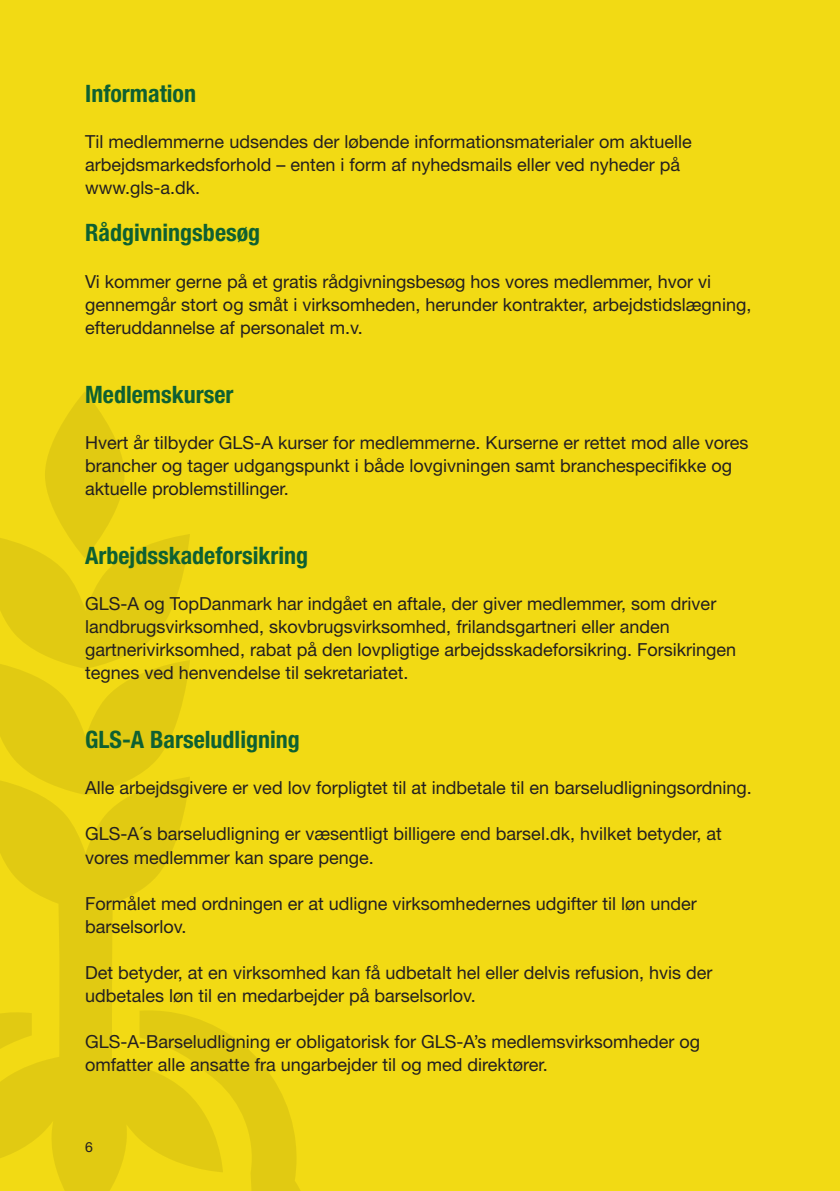
<style>
.page{position:relative;width:840px;height:1191px;background:#fff}
.page>*{position:absolute;margin:0;border:0;box-sizing:border-box;transform-origin:0 0}
.Mellemrubrik{font:700 condensed 24px "Helvetica Neue LT Pro";color:#0e6032}
.Brødtekst{font:18px/23px "Helvetica Neue LT Pro";color:#231f20}
.Brødtekst-2{font:14px "Helvetica Neue LT Pro";color:#231f20}
</style>
<div class="page">
<div style="left:0;top:0;width:839px;height:1191px;background:#f2da14"></div>
<svg style="left:45px;top:391px;width:79px;height:167px;fill:#e1ca12"></svg>
<svg style="left:0;top:534px;width:190px;height:242px"></svg>
<svg style="left:0;top:776px;width:190px;height:234px;fill:#e1ca12"></svg>
<svg style="left:0;top:1010px;width:300px;height:181px;fill:#e1ca12"></svg>
<p class="Mellemrubrik" style="left:85px;top:79px;width:112px">Information</p>
<p class="Brødtekst" style="left:85px;top:130px;width:608px">Til medlemmerne udsendes der løbende informationsmaterialer om aktuelle arbejdsmarkedsforhold – enten i form af nyhedsmails eller ved nyheder på</p>
<p class="Brødtekst" style="left:85px;top:176px;width:116px">www.gls-a.dk.</p>
<p class="Mellemrubrik" style="left:85px;top:218px;width:177px">Rådgivningsbesøg</p>
<p class="Brødtekst" style="left:85px;top:270px;width:667px">Vi kommer gerne på et gratis rådgivningsbesøg hos vores medlemmer, hvor vi gennemgår stort og småt i virksomheden, herunder kontrakter, arbejdstidslægning, efteruddannelse af personalet m.v.</p>
<p class="Mellemrubrik" style="left:85px;top:380px;width:150px">Medlemskurser</p>
<p class="Brødtekst" style="left:85px;top:431px;width:664px">Hvert år tilbyder GLS-A kurser for medlemmerne. Kurserne er rettet mod alle vores brancher og tager udgangspunkt i både lovgivningen samt branchespecifikke og aktuelle problemstillinger.</p>
<p class="Mellemrubrik" style="left:85px;top:541px;width:224px">Arbejdsskadeforsikring</p>
<p class="Brødtekst" style="left:85px;top:592px;width:652px">GLS-A og TopDanmark har indgået en aftale, der giver medlemmer, som driver landbrugsvirksomhed, skovbrugsvirksomhed, frilandsgartneri eller anden gartnerivirksomhed, rabat på den lovpligtige arbejdsskadeforsikring. Forsikringen tegnes ved henvendelse til sekretariatet.</p>
<p class="Mellemrubrik" style="left:85px;top:725px;width:216px">GLS-A Barseludligning</p>
<p class="Brødtekst" style="left:85px;top:776px;width:668px">Alle arbejdsgivere er ved lov forpligtet til at indbetale til en barseludligningsordning.</p>
<p class="Brødtekst" style="left:85px;top:822px;width:638px">GLS-A´s barseludligning er væsentligt billigere end barsel.dk, hvilket betyder, at vores medlemmer kan spare penge.</p>
<p class="Brødtekst" style="left:85px;top:891px;width:613px">Formålet med ordningen er at udligne virksomhedernes udgifter til løn under barselsorlov.</p>
<p class="Brødtekst" style="left:85px;top:960px;width:628px">Det betyder, at en virksomhed kan få udbetalt hel eller delvis refusion, hvis der udbetales løn til en medarbejder på barselsorlov.</p>
<p class="Brødtekst" style="left:85px;top:1029px;width:616px">GLS-A-Barseludligning er obligatorisk for GLS-A’s medlemsvirksomheder og omfatter alle ansatte fra ungarbejder til og med direktører.</p>
<p class="Brødtekst-2" style="left:85px;top:1138px;width:9px">6</p>
</div>
